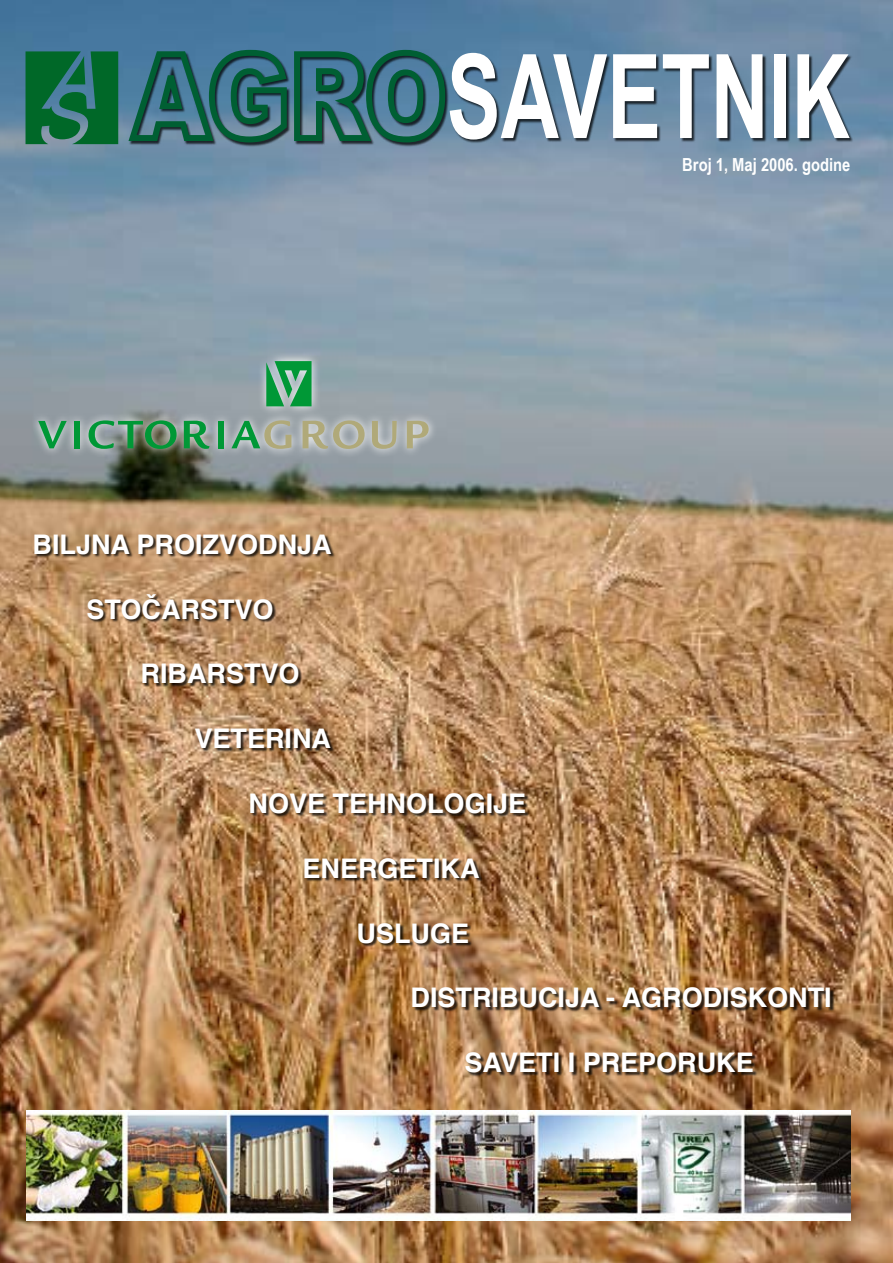
<style>
.page{position:relative;width:893px;height:1263px;background:#fff}
.page>*{position:absolute;margin:0;border:0;box-sizing:border-box;transform-origin:0 0}
.t1{font:700 117px "Arial Narrow";color:#fff;scale:.84 1}
.t2{font:700 27px "Helvetica";color:#fff}
.t3{font:700 18px "Arial Narrow";color:#fff}
</style>
<div class="page">
<img style="left:0;top:0;width:893px;height:1263px">
<div style="left:129px;top:51px;width:764px;height:164px;background:#000;opacity:.75"></div>
<svg style="left:124px;top:46px;width:325px;height:100px;background:#376e76"></svg>
<div style="left:35px;top:535px;width:853px;height:728px;background:#000;opacity:.75"></div>
<svg style="left:26px;top:51px;width:92px;height:93px;background:#146e43"></svg>
<svg style="left:29px;top:352px;width:434px;height:123px;background:#8e9aa0"></svg>
<svg style="left:38px;top:421px;width:29px;height:27px"></svg>
<div style="left:74px;top:421px;width:6px;height:27px;background:#009836"></div>
<svg style="left:89px;top:420px;width:88px;height:29px;background:#5a936b"></svg>
<svg style="left:184px;top:421px;width:25px;height:28px"></svg>
<div style="left:218px;top:421px;width:6px;height:27px;background:#009836"></div>
<svg style="left:231px;top:420px;width:60px;height:29px;background:#8fad96"></svg>
<svg style="left:303px;top:420px;width:62px;height:29px;background:#b2b2a0"></svg>
<svg style="left:372px;top:421px;width:25px;height:28px"></svg>
<svg style="left:407px;top:421px;width:22px;height:27px"></svg>
<svg style="left:266px;top:361px;width:46px;height:45px;background:#3ea767"></svg>
<img style="left:27px;top:1110px;width:823px;height:110px">
<h1 class="t1" style="left:447px;top:29px;width:481px">SAVETNIK</h1>
<p class="t3" style="left:682px;top:154px;width:170px">Broj 1, Maj 2006. godine</p>
<p class="t2" style="left:33px;top:520px;width:301px">BILJNA PROIZVODNJA</p>
<p class="t2" style="left:87px;top:585px;width:189px">STOČARSTVO</p>
<p class="t2" style="left:141px;top:649px;width:161px">RIBARSTVO</p>
<p class="t2" style="left:195px;top:714px;width:138px">VETERINA</p>
<p class="t2" style="left:249px;top:779px;width:279px">NOVE TEHNOLOGIJE</p>
<p class="t2" style="left:303px;top:844px;width:179px">ENERGETIKA</p>
<p class="t2" style="left:357px;top:909px;width:114px">USLUGE</p>
<p class="t2" style="left:411px;top:973px;width:423px">DISTRIBUCIJA - AGRODISKONTI</p>
<p class="t2" style="left:465px;top:1038px;width:291px">SAVETI I PREPORUKE</p>
</div>
